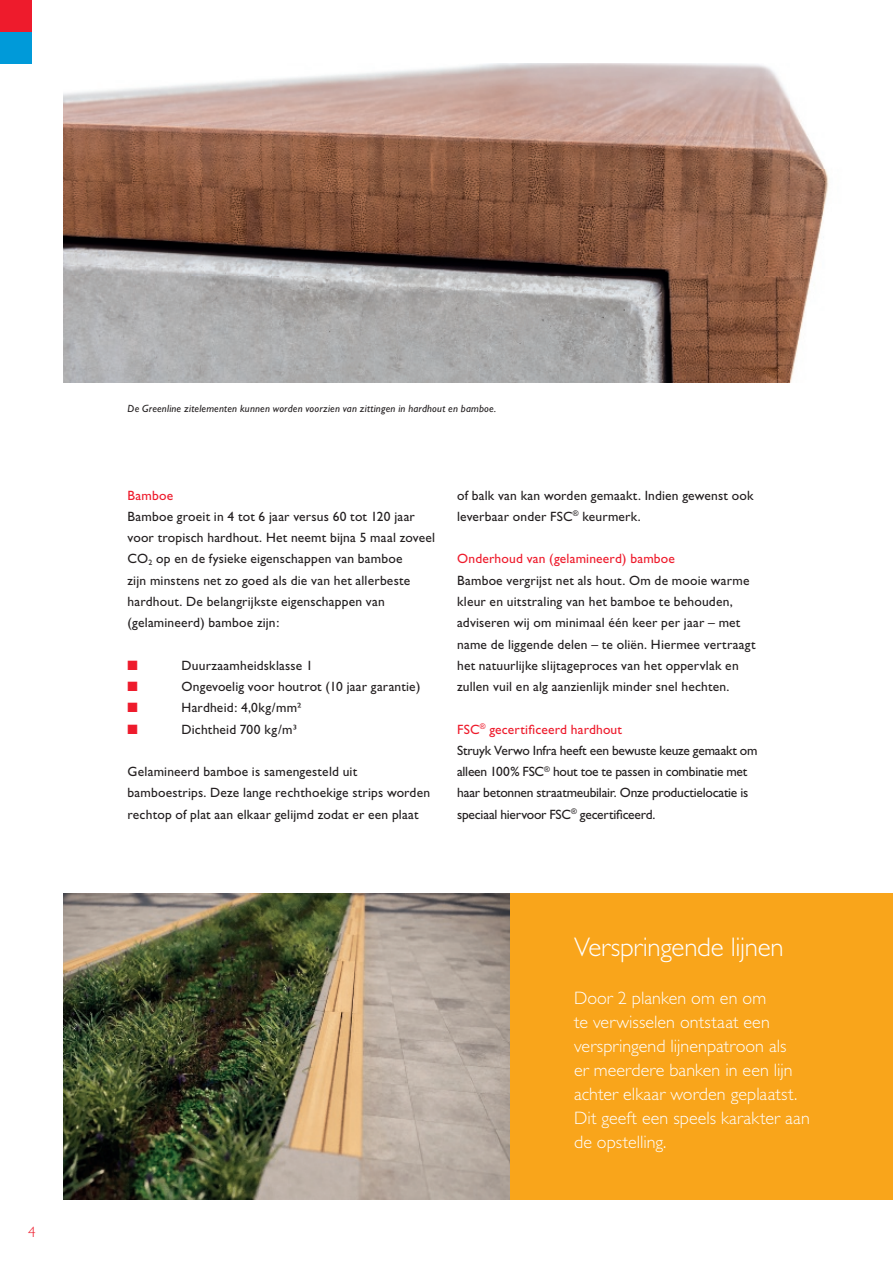
<style>
.page{position:relative;width:893px;height:1263px;background:#fff}
.page>*{position:absolute;margin:0;border:0;box-sizing:border-box;transform-origin:0 0}
.t1{font:300 27px "Gill Sans";letter-spacing:-.01em;color:#fff}
.t2{font:300 18px/24px "Gill Sans";letter-spacing:.005em;color:#fff}
.t3{font:300 15px "Gill Sans";color:#ee1b2c}
.t4{font:13.5px/21.3px "Gill Sans";letter-spacing:.01em;color:#231f20}
.t5{font:13.5px/21.3px "Gill Sans";letter-spacing:-.015em;color:#231f20}
.t6{font:13.5px "Gill Sans";letter-spacing:.015em;color:#ee1b2c}
.t7{font:13.5px "Zapf Dingbats ITC";color:#ee1b2c}
.t8{font:italic 10.5px "Gill Sans";letter-spacing:.02em;color:#231f20}
.s1{color:#ee1b2c}
</style>
<div class="page">
<img style="left:64px;top:893px;width:446px;height:306px">
<img style="left:64px;top:64px;width:765px;height:319px">
<hr style="left:892px;top:64px;width:1px;height:319px;background:#edf0f2">
<div style="left:510px;top:893px;width:383px;height:306px;background:#f9a51b"></div>
<div style="left:0;top:0;width:32px;height:32px;background:#ee1b2c"></div>
<div style="left:0;top:32px;width:32px;height:32px;background:#009ad9"></div>
<p class="t3" style="left:28px;top:1223px;width:9px">4</p>
<p class="t8" style="left:128px;top:402px;width:370px">De Greenline zitelementen kunnen worden voorzien van zittingen in hardhout en bamboe.</p>
<p class="t6" style="left:128px;top:487px;width:47px">Bamboe</p>
<p class="t4" style="left:128px;top:506px;width:309px">Bamboe groeit in 4 tot 6 jaar versus 60 tot 120 jaar voor tropisch hardhout. Het neemt bijna 5 maal zoveel CO<sub>2</sub> op en de fysieke eigenschappen van bamboe<br>zijn minstens net zo goed als die van het allerbeste hardhout. De belangrijkste eigenschappen van (gelamineerd) bamboe zijn:</p>
<p class="t7" style="left:128px;top:659px;width:12px">■</p>
<p class="t4" style="left:182px;top:655px;width:133px">Duurzaamheidsklasse 1</p>
<p class="t7" style="left:128px;top:680px;width:12px">■</p>
<p class="t4" style="left:182px;top:676px;width:240px">Ongevoelig voor houtrot (10 jaar garantie)</p>
<p class="t7" style="left:128px;top:701px;width:12px">■</p>
<p class="t4" style="left:182px;top:697px;width:122px">Hardheid: 4,0kg/mm²</p>
<p class="t7" style="left:128px;top:722px;width:12px">■</p>
<p class="t4" style="left:182px;top:718px;width:117px">Dichtheid 700 kg/m³</p>
<p class="t4" style="left:128px;top:761px;width:304px">Gelamineerd bamboe is samengesteld uit bamboestrips. Deze lange rechthoekige strips worden rechtop of plat aan elkaar gelijmd zodat er een plaat</p>
<p class="t4" style="left:457px;top:485px;width:298px">of balk van kan worden gemaakt. Indien gewenst ook leverbaar onder FSC<sup>®</sup> keurmerk.</p>
<p class="t6" style="left:457px;top:551px;width:219px">Onderhoud van (gelamineerd) bamboe</p>
<p class="t4" style="left:457px;top:570px;width:300px">Bamboe vergrijst net als hout. Om de mooie warme kleur en uitstraling van het bamboe te behouden, adviseren wij om minimaal één keer per jaar – met name de liggende delen – te oliën. Hiermee vertraagt het natuurlijke slijtageproces van het oppervlak en zullen vuil en alg aanzienlijk minder snel hechten.</p>
<p class="t5" style="left:457px;top:718px;width:302px"><span class="s1">FSC</span><sup>®</sup> <span class="s1">gecertificeerd hardhout<br></span>Struyk Verwo Infra heeft een bewuste keuze gemaakt om alleen 100% FSC<sup>®</sup> hout toe te passen in combinatie met haar betonnen straatmeubilair. Onze productielocatie is speciaal hiervoor FSC<sup>®</sup> gecertificeerd.</p>
<h1 class="t1" style="left:574px;top:932px;width:211px">Verspringende lijnen</h1>
<h2 class="t2" style="left:574px;top:986px;width:237px">Door 2 planken om en om<br>te verwisselen ontstaat een verspringend lijnenpatroon als<br>er meerdere banken in een lijn achter elkaar worden geplaatst.<br>Dit geeft een speels karakter aan de opstelling.</h2>
</div>
